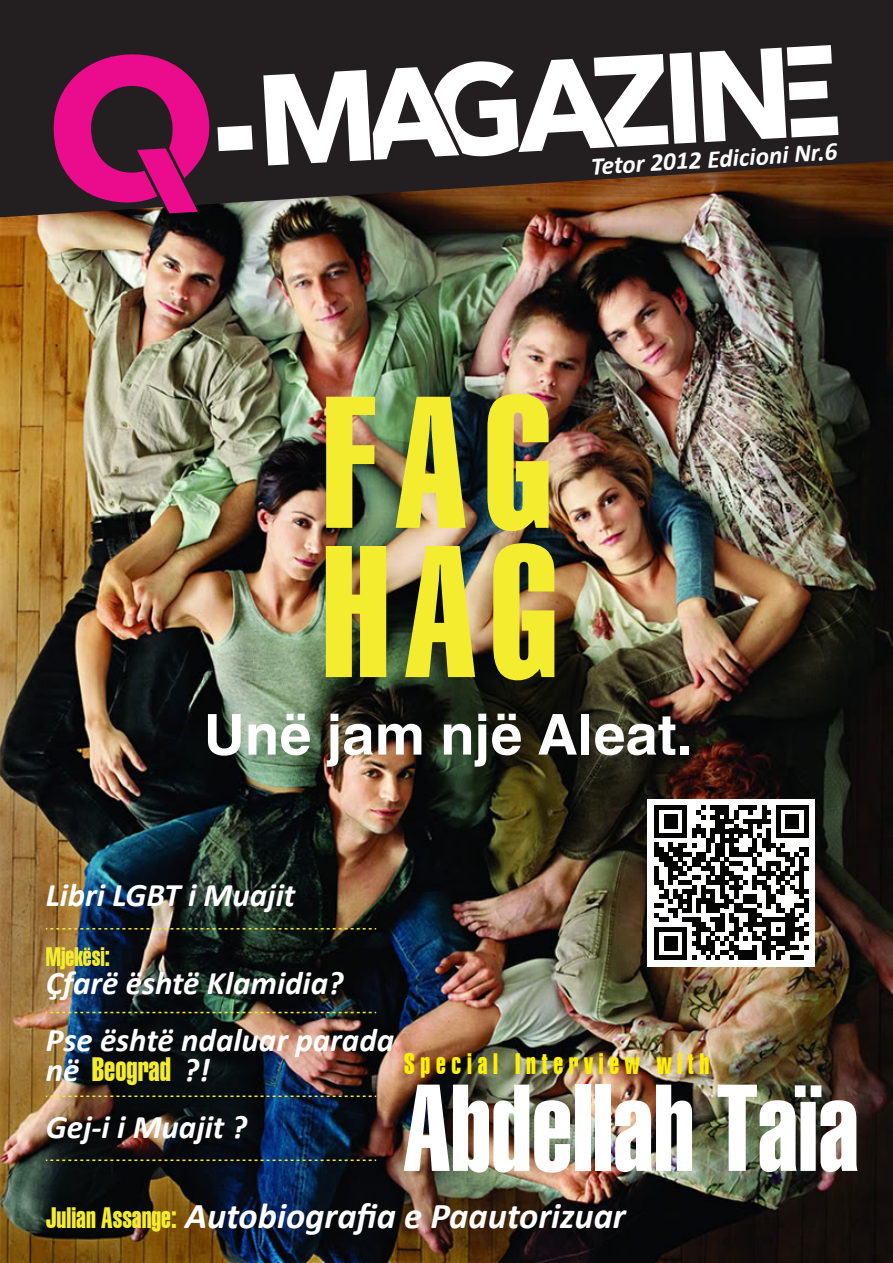
<style>
.page{position:relative;width:893px;height:1263px;background:#fff}
.page>*{position:absolute;margin:0;border:0;box-sizing:border-box;transform-origin:0 0}
.t1{font:181.95px/149.2px "Swiss 911 BT Extra Compressed";letter-spacing:.085em;color:#f4ed2f}
.t2{font:119.85px "Swiss 911 BT Extra Compressed";color:#fff}
.t3{font:700 56.4px "Helvetica World";color:#fff}
.t4{font:italic 700 36.45px "Calibri";color:#fff}
.t5{font:italic 700 33px/56.8px "Calibri";color:#fff}
.t6{font:33px "Swiss 911 BT Extra Compressed";color:#f4ed2f}
.t7{font:28.8px "Swiss 911 BT Extra Compressed";letter-spacing:.2em;color:#fff101}
.t8{font:26.1px "Swiss 911 BT Extra Compressed";color:#f4ed2f}
.t9{font:italic 700 25.35px "Calibri";color:#fff}
.s1{font-family:"Calibri";font-weight:700;font-style:italic;color:#fff}
.s2{font-family:"Swiss 911 BT Extra Compressed";font-weight:400;font-style:normal;font-size:28.8px;color:#f4ed2f}
</style>
<div class="page">
<img style="left:0;top:217px;width:893px;height:1046px">
<svg style="left:0;top:0;width:893px;height:217px;background:#342720"></svg>
<svg style="left:217px;top:125px;width:36px;height:26px"></svg>
<svg style="left:263px;top:45px;width:575px;height:120px;fill:#231f20"></svg>
<svg style="left:53px;top:54px;width:156px;height:159px;background:#8f145a"></svg>
<svg style="left:46px;top:1012px;width:330px;height:1px"></svg>
<svg style="left:46px;top:1095px;width:330px;height:2px"></svg>
<svg style="left:46px;top:928px;width:330px;height:1px"></svg>
<svg style="left:46px;top:1159px;width:330px;height:2px"></svg>
<div style="left:648px;top:799px;width:167px;height:167px;background:#fff"></div>
<svg style="left:654px;top:805px;width:155px;height:155px"></svg>
<p class="t9" style="left:590px;top:151px;width:248px;rotate:-4deg">Tetor 2012 Edicioni Nr.6</p>
<p class="t1" style="left:322px;top:391px;width:238px">FAG<br>HAG</p>
<p class="t3" style="left:204px;top:702px;width:490px">Unë jam një Aleat.</p>
<p class="t5" style="left:46px;top:866px;width:251px">Libri LGBT i Muajit</p>
<p class="t8" style="left:46px;top:942px;width:66px">Mjekësi:</p>
<p class="t5" style="left:46px;top:955px;width:350px">Çfarë është Klamidia?<br>Pse është ndaluar parada</p>
<p class="t6" style="left:46px;top:1050px;width:166px"><span class="s1">në</span> Beograd <span class="s1">?!</span></p>
<p class="t5" style="left:46px;top:1098px;width:203px">Gej-i i Muajit ?</p>
<p class="t7" style="left:404px;top:1047px;width:307px">Special Interview with</p>
<p class="t2" style="left:403px;top:1061px;width:457px">Abdellah Taïa</p>
<p class="t4" style="left:46px;top:1193px;width:581px"><span class="s2">Julian Assange:</span> Autobiografia e Paautorizuar</p>
</div>
